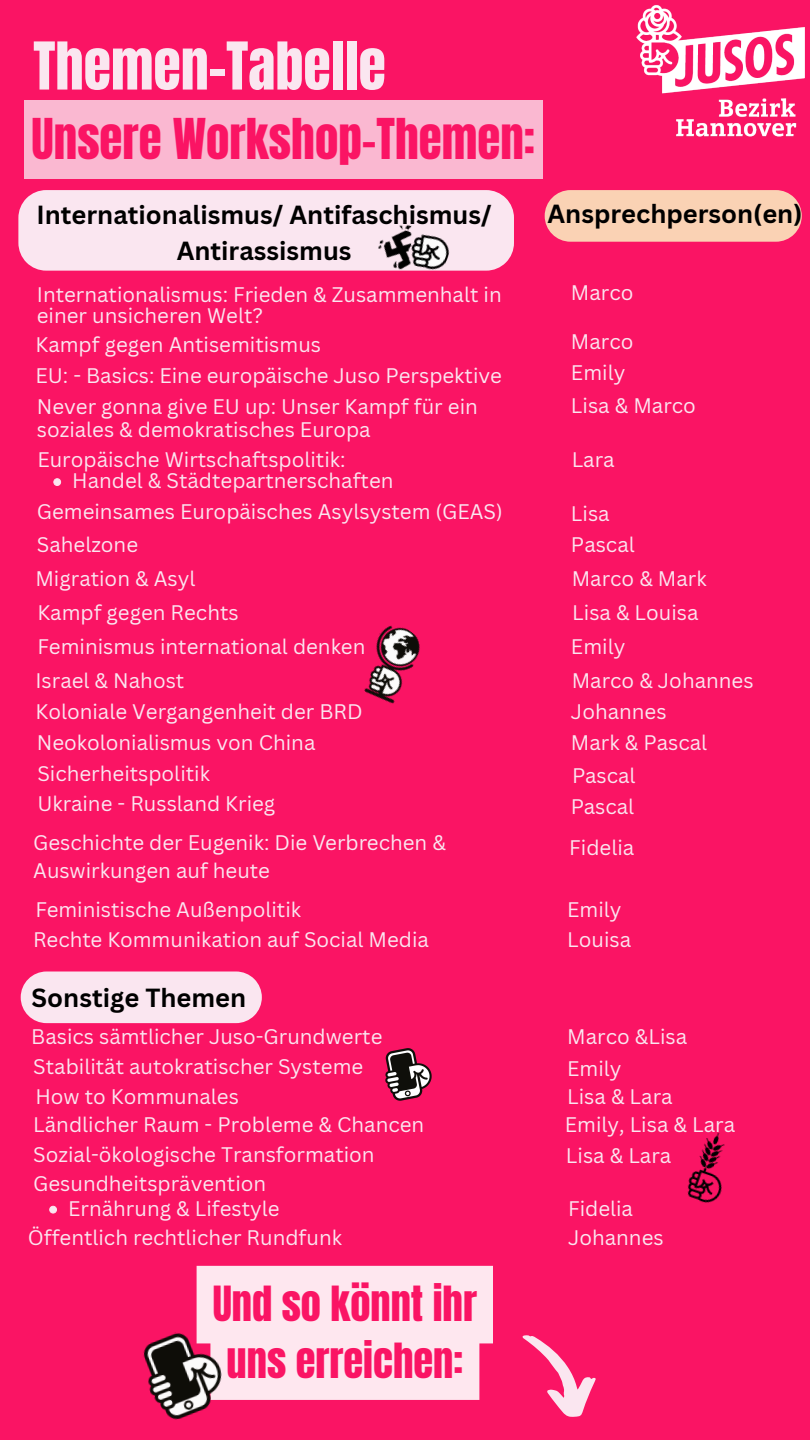
<style>
.page{position:relative;width:810px;height:1440px;background:#fa1464}
.page>*{position:absolute;margin:0;border:0;box-sizing:border-box;transform-origin:0 0}
.t1{font:56px "Anton";color:#fae6f0}
.t2{font:47px "Anton";color:#fa1464}
.t3{font:40.5px/56.5px "Anton";color:#fa1464;text-align:center}
.t4{font:700 25.5px/35.2px "Canva Sans";color:#000;text-align:center}
.t5{font:20.5px/20.2px "Canva Sans";color:#fae6f0}
</style>
<div class="page">
<div style="left:18px;top:190px;width:496px;height:81px;background:#fae6f0"></div>
<div style="left:24px;top:100px;width:519px;height:79px;background:#fab8d1"></div>
<div style="left:21px;top:972px;width:241px;height:51px;background:#fae6f0"></div>
<img style="left:369px;top:216px;width:85px;height:55px">
<img style="left:687px;top:1132px;width:38px;height:71px">
<img style="left:385px;top:1048px;width:47px;height:53px">
<img style="left:364px;top:625px;width:56px;height:79px">
<svg style="left:522px;top:1335px;width:74px;height:82px"></svg>
<svg style="left:53px;top:478px;width:8px;height:8px"></svg>
<div style="left:197px;top:1266px;width:296px;height:134px;background:#fee7ef"></div>
<img style="left:143px;top:1325px;width:88px;height:95px">
<svg style="left:545px;top:190px;width:257px;height:52px;background:#fac8af"></svg>
<svg style="left:49px;top:1206px;width:8px;height:8px"></svg>
<img style="left:637px;top:4px;width:168px;height:133px">
<p class="t1" style="left:33px;top:24px;width:354px">Themen-Tabelle</p>
<p class="t2" style="left:32px;top:104px;width:505px">Unsere Workshop-Themen:</p>
<p class="t4" style="left:36px;top:197px;width:457px">Internationalismus/ Antifaschismus/<br>Antirassismus</p>
<p class="t5" style="left:37px;top:284px;width:466px">Internationalismus: Frieden &amp; Zusammenhalt in einer unsicheren Welt?</p>
<p class="t5" style="left:35px;top:334px;width:287px">Kampf gegen Antisemitismus</p>
<p class="t5" style="left:35px;top:365px;width:468px">EU: - Basics: Eine europäische Juso Perspektive</p>
<p class="t5" style="left:37px;top:394px;width:443px;line-height:23.2px">Never gonna give EU up: Unser Kampf für ein soziales &amp; demokratisches Europa</p>
<p class="t5" style="left:37px;top:449px;width:310px">Europäische Wirtschaftspolitik:</p>
<p class="t5" style="left:72px;top:470px;width:323px">Handel &amp; Städtepartnerschaften</p>
<p class="t5" style="left:37px;top:501px;width:468px">Gemeinsames Europäisches Asylsystem (GEAS)</p>
<p class="t5" style="left:37px;top:534px;width:103px">Sahelzone</p>
<p class="t5" style="left:35px;top:568px;width:161px">Migration &amp; Asyl</p>
<h1 class="t5" style="left:37px;top:602px;width:203px">Kampf gegen Rechts</h1>
<p class="t5" style="left:37px;top:636px;width:330px">Feminismus international denken</p>
<p class="t5" style="left:35px;top:670px;width:150px">Israel &amp; Nahost</p>
<p class="t5" style="left:35px;top:701px;width:329px">Koloniale Vergangenheit der BRD</p>
<p class="t5" style="left:37px;top:732px;width:280px">Neokolonialismus von China</p>
<p class="t5" style="left:37px;top:763px;width:174px">Sicherheitspolitik</p>
<p class="t5" style="left:37px;top:793px;width:239px">Ukraine - Russland Krieg</p>
<p class="t4" style="left:547px;top:196px;width:256px">Ansprechperson(en)</p>
<h4 class="t5" style="left:571px;top:282px;width:64px">Marco</h4>
<p class="t5" style="left:571px;top:331px;width:64px">Marco</p>
<p class="t5" style="left:571px;top:362px;width:56px">Emily</p>
<p class="t5" style="left:571px;top:395px;width:126px">Lisa &amp; Marco</p>
<p class="t5" style="left:572px;top:449px;width:45px">Lara</p>
<p class="t5" style="left:571px;top:503px;width:40px">Lisa</p>
<p class="t5" style="left:571px;top:534px;width:65px">Pascal</p>
<p class="t5" style="left:572px;top:568px;width:137px">Marco &amp; Mark</p>
<p class="t5" style="left:572px;top:602px;width:128px">Lisa &amp; Louisa</p>
<p class="t5" style="left:571px;top:636px;width:56px">Emily</p>
<p class="t5" style="left:572px;top:670px;width:183px">Marco &amp; Johannes</p>
<p class="t5" style="left:571px;top:701px;width:97px">Johannes</p>
<p class="t5" style="left:571px;top:732px;width:138px">Mark &amp; Pascal</p>
<p class="t5" style="left:572px;top:765px;width:65px">Pascal</p>
<p class="t5" style="left:571px;top:796px;width:65px">Pascal</p>
<p class="t5" style="left:33px;top:827px;width:414px;line-height:28.5px">Geschichte der Eugenik: Die Verbrechen &amp;<br>Auswirkungen auf heute</p>
<p class="t5" style="left:569px;top:836px;width:66px">Fidelia</p>
<p class="t5" style="left:35px;top:899px;width:267px">Feministische Außenpolitik</p>
<p class="t5" style="left:33px;top:929px;width:397px">Rechte Kommunikation auf Social Media</p>
<p class="t5" style="left:567px;top:899px;width:56px">Emily</p>
<h3 class="t5" style="left:567px;top:929px;width:65px">Louisa</h3>
<p class="t4" style="left:32px;top:980px;width:216px">Sonstige Themen</p>
<p class="t5" style="left:31px;top:1026px;width:353px">Basics sämtlicher Juso-Grundwerte</p>
<p class="t5" style="left:567px;top:1026px;width:121px">Marco &amp;Lisa</p>
<p class="t5" style="left:33px;top:1056px;width:332px">Stabilität autokratischer Systeme</p>
<p class="t5" style="left:567px;top:1058px;width:56px">Emily</p>
<p class="t5" style="left:35px;top:1086px;width:205px">How to Kommunales</p>
<p class="t5" style="left:567px;top:1086px;width:107px">Lisa &amp; Lara</p>
<p class="t5" style="left:33px;top:1114px;width:393px">Ländlicher Raum - Probleme &amp; Chancen</p>
<h4 class="t5" style="left:565px;top:1114px;width:172px">Emily, Lisa &amp; Lara</h4>
<p class="t5" style="left:33px;top:1144px;width:343px">Sozial-ökologische Transformation</p>
<p class="t5" style="left:566px;top:1145px;width:107px">Lisa &amp; Lara</p>
<p class="t5" style="left:33px;top:1173px;width:235px">Gesundheitsprävention</p>
<p class="t5" style="left:68px;top:1198px;width:213px">Ernährung &amp; Lifestyle</p>
<p class="t5" style="left:568px;top:1198px;width:66px">Fidelia</p>
<p class="t5" style="left:28px;top:1227px;width:316px">Öffentlich rechtlicher Rundfunk</p>
<p class="t5" style="left:568px;top:1227px;width:97px">Johannes</p>
<p class="t3" style="left:213px;top:1276px;width:266px">Und so könnt ihr uns erreichen:</p>
</div>
